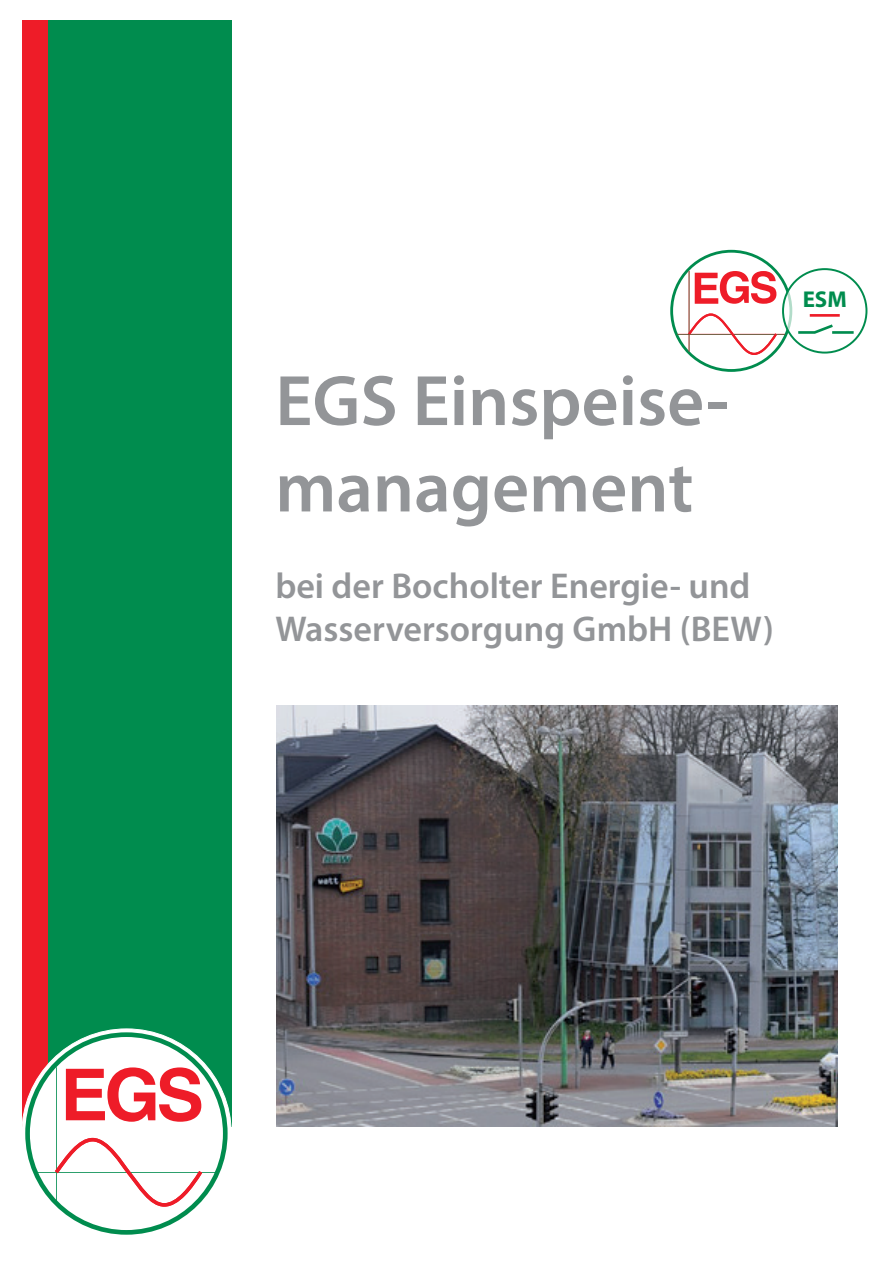
<style>
.page{position:relative;width:893px;height:1263px;background:#fff}
.page>*{position:absolute;margin:0;border:0;box-sizing:border-box;transform-origin:0 0}
.t1{font:600 72px/86.4px "Myriad Pro";color:#939598}
.t2{font:600 36px/43.2px "Myriad Pro";color:#939598}
.t3{font:700 22.95px "Myriad Pro";color:#008c4e}
</style>
<div class="page">
<div style="left:22px;top:20px;width:210px;height:1218px;background:#008c4e"></div>
<div style="left:22px;top:20px;width:26px;height:1218px;background:#ee1c28"></div>
<svg style="left:22px;top:1029px;width:209px;height:209px;background:#d8ede4"></svg>
<div style="left:17px;top:1127px;width:223px;height:116px;background:#fff"></div>
<div style="left:25px;top:1032px;width:203px;height:203px;border:5px solid #008c4e;border-radius:50%"></div>
<svg style="left:37px;top:1067px;width:179px;height:141px"></svg>
<div style="left:670px;top:250px;width:122px;height:122px;border:3px solid #008c4e;border-radius:50%"></div>
<svg style="left:677px;top:271px;width:108px;height:85px"></svg>
<div style="left:783px;top:269px;width:83px;height:84px;background:#fff;border-radius:50%"></div>
<div style="left:782px;top:268px;width:85px;height:86px;border:2px solid #008c4e;border-radius:50%"></div>
<hr style="left:810px;top:314px;width:30px;height:3px;background:#ee1c28">
<hr style="left:832px;top:331px;width:22px;height:3px;background:#008c4e">
<svg style="left:798px;top:324px;width:38px;height:10px"></svg>
<img style="left:276px;top:706px;width:561px;height:420px">
<h1 class="t1" style="left:275px;top:356px;width:455px">EGS Einspeise&shy;management</h1>
<p class="t2" style="left:275px;top:563px;width:500px">bei der Bocholter Energie- und<br>Wasserversorgung GmbH (BEW)</p>
<p class="t3" style="left:803px;top:285px;width:46px">ESM</p>
</div>
